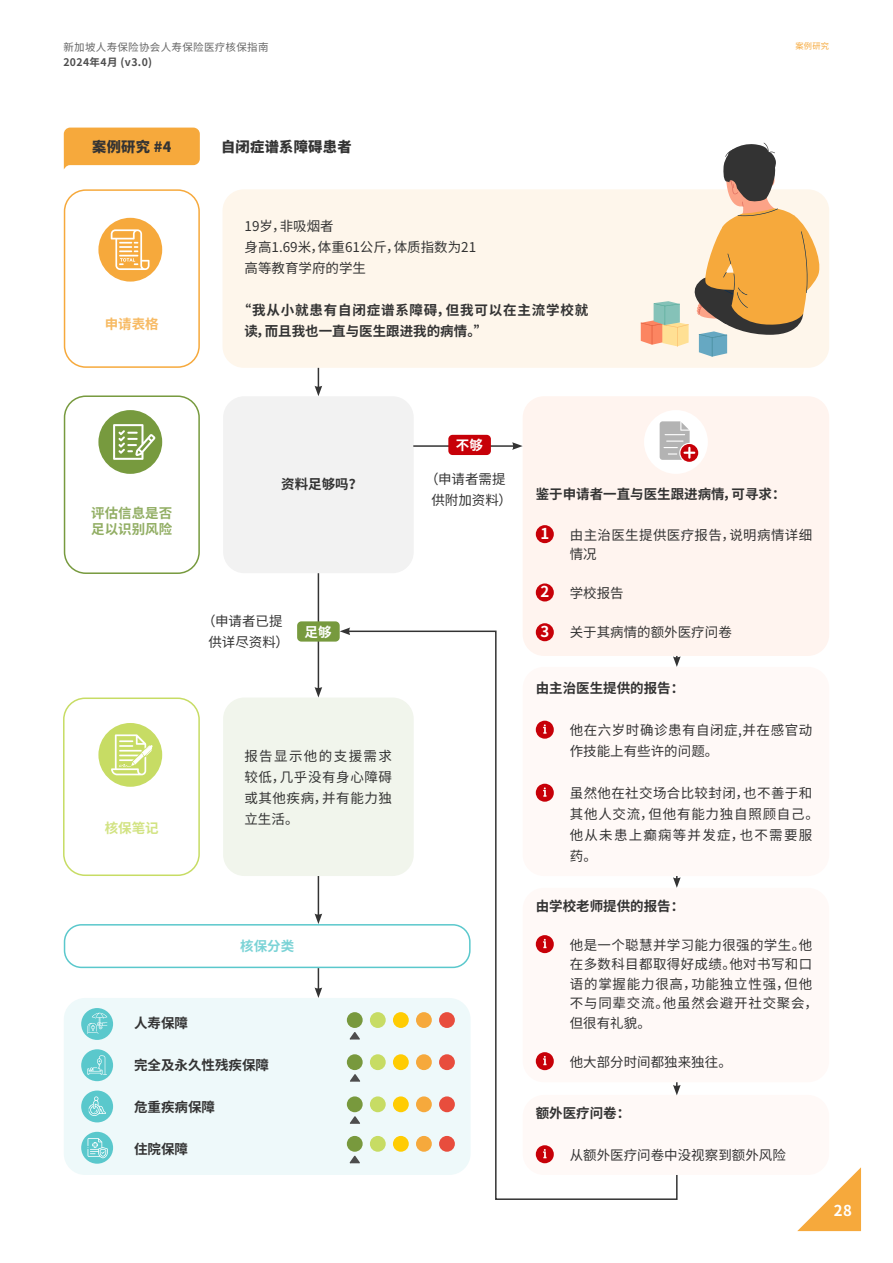
<style>
.page{position:relative;width:893px;height:1263px;background:#fff}
.page>*{position:absolute;margin:0;border:0;box-sizing:border-box;transform-origin:0 0}
.t1{font:700 15px "Noto Sans CJ Ksc";color:#fff}
.t2{font:900 14.25px "Noto Sans CJ Ksc";letter-spacing:.02em;color:#333}
.t3{font:13.5px/19.5px "Noto Sans CJ Ksc";letter-spacing:.025em;color:#333}
.t4{font:13.5px/21px "Noto Sans CJ Ksc";color:#333;text-align:center}
.t5{font:700 13.5px "Noto Sans CJ Ksc";color:#333}
.t6{font:13.5px/21px "Noto Sans CJ Ksc";letter-spacing:.055em;color:#333}
.t7{font:700 13.5px/21px "Noto Sans CJ Ksc";letter-spacing:.06em;color:#333}
.t8{font:700 13.5px/16.2px "Noto Sans CJ Ksc";color:#92ae64}
.t9{font:700 13.5px "Noto Sans CJ Ksc";color:#f7ba63}
.t10{font:700 13.5px "Noto Sans CJ Ksc";color:#d2e383}
.t11{font:700 13.5px "Noto Sans CJ Ksc";color:#7bd3d6}
.t12{font:700 13.5px "Noto Sans CJ Ksc";color:#fff}
.t13{font:10.5px "Noto Sans CJ Ksc";letter-spacing:.03em;color:#666}
.t14{font:700 10.5px "Noto Sans CJ Ksc";letter-spacing:.035em;color:#4d4d4d}
.t15{font:8.25px "Noto Sans CJ Ksc";color:#f6a93c}
</style>
<div class="page">
<svg style="left:64px;top:128px;width:136px;height:41px;background:#f6b14f"></svg>
<svg style="left:797px;top:1167px;width:64px;height:64px"></svg>
<div style="left:223px;top:189px;width:606px;height:179px;background:#fef6eb;border-radius:21px"></div>
<div style="left:64px;top:189px;width:136px;height:179px;border:2px solid #f6a93c;border-radius:21px"></div>
<div style="left:64px;top:395px;width:136px;height:179px;border:2px solid #779a3e;border-radius:21px"></div>
<div style="left:63px;top:697px;width:137px;height:179px;border:2px solid #c7dc64;border-radius:21px"></div>
<div style="left:64px;top:998px;width:407px;height:177px;background:#eef9fa;border-radius:21px"></div>
<div style="left:223px;top:396px;width:191px;height:177px;background:#f2f2f2;border-radius:21px"></div>
<div style="left:223px;top:697px;width:191px;height:179px;background:#f1f5ec;border-radius:21px"></div>
<div style="left:523px;top:396px;width:306px;height:260px;background:#fff4ef;border-radius:21px"></div>
<div style="left:523px;top:667px;width:306px;height:209px;background:#fff9f7;border-radius:21px"></div>
<div style="left:523px;top:888px;width:306px;height:194px;background:#fff9f7;border-radius:21px"></div>
<div style="left:523px;top:1095px;width:306px;height:80px;background:#fff9f7;border-radius:21px"></div>
<div style="left:98px;top:218px;width:64px;height:64px;background:#f6a93c;border-radius:50%"></div>
<svg style="left:111px;top:229px;width:39px;height:41px"></svg>
<div style="left:536px;top:525px;width:18px;height:18px;background:#c70008;border-radius:50%"></div>
<div style="left:536px;top:583px;width:18px;height:18px;background:#c70008;border-radius:50%"></div>
<div style="left:536px;top:623px;width:18px;height:18px;background:#c70008;border-radius:50%"></div>
<div style="left:98px;top:410px;width:64px;height:64px;background:#779a3e;border-radius:50%"></div>
<svg style="left:113px;top:424px;width:42px;height:36px"></svg>
<div style="left:64px;top:924px;width:407px;height:44px;border:2px solid #5ac8cc;border-radius:17px"></div>
<div style="left:98px;top:723px;width:64px;height:64px;background:#c7dc64;border-radius:50%"></div>
<hr style="left:413px;top:445px;width:101px;height:2px;background:#333">
<svg style="left:512px;top:442px;width:11px;height:8px"></svg>
<div style="left:448px;top:435px;width:43px;height:20px;background:#c70008;border-radius:4px"></div>
<hr style="left:318px;top:573px;width:1px;height:116px;background:#333">
<svg style="left:315px;top:687px;width:7px;height:10px"></svg>
<div style="left:297px;top:621px;width:43px;height:21px;background:#779a3e;border-radius:4px"></div>
<div style="left:644px;top:410px;width:64px;height:64px;background:#fff;border-radius:50%"></div>
<svg style="left:660px;top:421px;width:38px;height:41px"></svg>
<svg style="left:315px;top:368px;width:7px;height:28px"></svg>
<hr style="left:318px;top:876px;width:1px;height:40px;background:#333">
<svg style="left:315px;top:913px;width:7px;height:11px"></svg>
<svg style="left:315px;top:968px;width:7px;height:30px"></svg>
<svg style="left:678px;top:656px;width:3px;height:8px"></svg>
<svg style="left:678px;top:877px;width:3px;height:8px"></svg>
<svg style="left:678px;top:1085px;width:3px;height:7px"></svg>
<svg style="left:346px;top:630px;width:332px;height:570px"></svg>
<svg style="left:340px;top:627px;width:10px;height:8px"></svg>
<svg style="left:111px;top:734px;width:42px;height:41px"></svg>
<svg style="left:640px;top:142px;width:180px;height:215px"></svg>
<div style="left:81px;top:1008px;width:32px;height:32px;background:#5ac8cc;border-radius:50%"></div>
<svg style="left:87px;top:1013px;width:20px;height:20px"></svg>
<div style="left:81px;top:1049px;width:32px;height:32px;background:#5ac8cc;border-radius:50%"></div>
<svg style="left:87px;top:1055px;width:20px;height:20px"></svg>
<div style="left:81px;top:1090px;width:32px;height:32px;background:#5ac8cc;border-radius:50%"></div>
<svg style="left:88px;top:1096px;width:18px;height:20px"></svg>
<div style="left:81px;top:1132px;width:32px;height:32px;background:#5ac8cc;border-radius:50%"></div>
<svg style="left:88px;top:1138px;width:20px;height:20px"></svg>
<p class="t13" style="left:63px;top:41px;width:207px">新加坡人寿保险协会人寿保险医疗核保指南</p>
<p class="t14" style="left:63px;top:56px;width:90px">2024年4月 (v3.0)</p>
<p class="t2" style="left:92px;top:139px;width:81px">案例研究 #4</p>
<p class="t2" style="left:221px;top:139px;width:132px">自闭症谱系障碍患者</p>
<p class="t9" style="left:105px;top:316px;width:55px">申请表格</p>
<p class="t4" style="left:244px;top:216px;width:233px;text-align:left">19岁，非吸烟者<br>身高1.69米，体重61公斤，体质指数为21高等教育学府的学生</p>
<p class="t7" style="left:244px;top:300px;width:345px;text-indent:-7px">“我从小就患有自闭症谱系障碍，但我可以在主流学校就读，而且我也一直与医生跟进我的病情。”</p>
<p class="t12" style="left:456px;top:438px;width:28px">不够</p>
<p class="t15" style="left:795px;top:41px;width:35px">案例研究</p>
<p class="t8" style="left:91px;top:505px;width:82px">评估信息是否足以识别风险</p>
<p class="t5" style="left:281px;top:477px;width:82px">资料足够吗？</p>
<p class="t4" style="left:202px;top:611px;width:88px">（申请者已提供详尽资料）</p>
<p class="t12" style="left:305px;top:624px;width:28px">足够</p>
<p class="t10" style="left:105px;top:820px;width:55px">核保笔记</p>
<p class="t3" style="left:244px;top:745px;width:149px;line-height:21px;text-align:justify">报告显示他的支援需求较低，几乎没有身心障碍或其他疾病，并有能力独立生活。</p>
<p class="t11" style="left:240px;top:939px;width:55px">核保分类</p>
<p class="t5" style="left:134px;top:1016px;width:55px">人寿保障</p>
<p class="t5" style="left:134px;top:1058px;width:136px">完全及永久性残疾保障</p>
<p class="t5" style="left:134px;top:1100px;width:82px">危重疾病保障</p>
<p class="t5" style="left:134px;top:1142px;width:55px">住院保障</p>
<p class="t4" style="left:425px;top:469px;width:88px">（申请者需提供附加资料）</p>
<p class="t5" style="left:536px;top:487px;width:251px">鉴于申请者一直与医生跟进病情，可寻求：</p>
<p class="t1" style="left:540px;top:525px;width:10px">1</p>
<p class="t3" style="left:570px;top:525px;width:244px">由主治医生提供医疗报告，说明病情详细情况</p>
<p class="t1" style="left:540px;top:583px;width:10px">2</p>
<p class="t3" style="left:570px;top:584px;width:55px">学校报告</p>
<p class="t1" style="left:540px;top:623px;width:10px">3</p>
<p class="t4" style="left:570px;top:622px;width:163px">关于其病情的额外医疗问卷</p>
<p class="t5" style="left:536px;top:681px;width:150px">由主治医生提供的报告：</p>
<p class="t3" style="left:570px;top:720px;width:244px;line-height:21px">他在六岁时确诊患有自闭症,并在感官动作技能上有些许的问题。</p>
<p class="t6" style="left:570px;top:783px;width:251px">虽然他在社交场合比较封闭，也不善于和其他人交流，但他有能力独自照顾自己。他从未患上癫痫等并发症，也不需要服药。</p>
<p class="t5" style="left:536px;top:898px;width:150px">由学校老师提供的报告：</p>
<p class="t3" style="left:570px;top:935px;width:250px">他是一个聪慧并学习能力很强的学生。他在多数科目都取得好成绩。他对书写和口语的掌握能力很高，功能独立性强，但他不与同辈交流。他虽然会避开社交聚会，但很有礼貌。</p>
<p class="t4" style="left:570px;top:1051px;width:164px">他大部分时间都独来独往。</p>
<p class="t5" style="left:536px;top:1105px;width:96px">额外医疗问卷：</p>
<p class="t4" style="left:570px;top:1145px;width:217px">从额外医疗问卷中没视察到额外风险</p>
<p class="t1" style="left:834px;top:1202px;width:20px">28</p>
</div>
